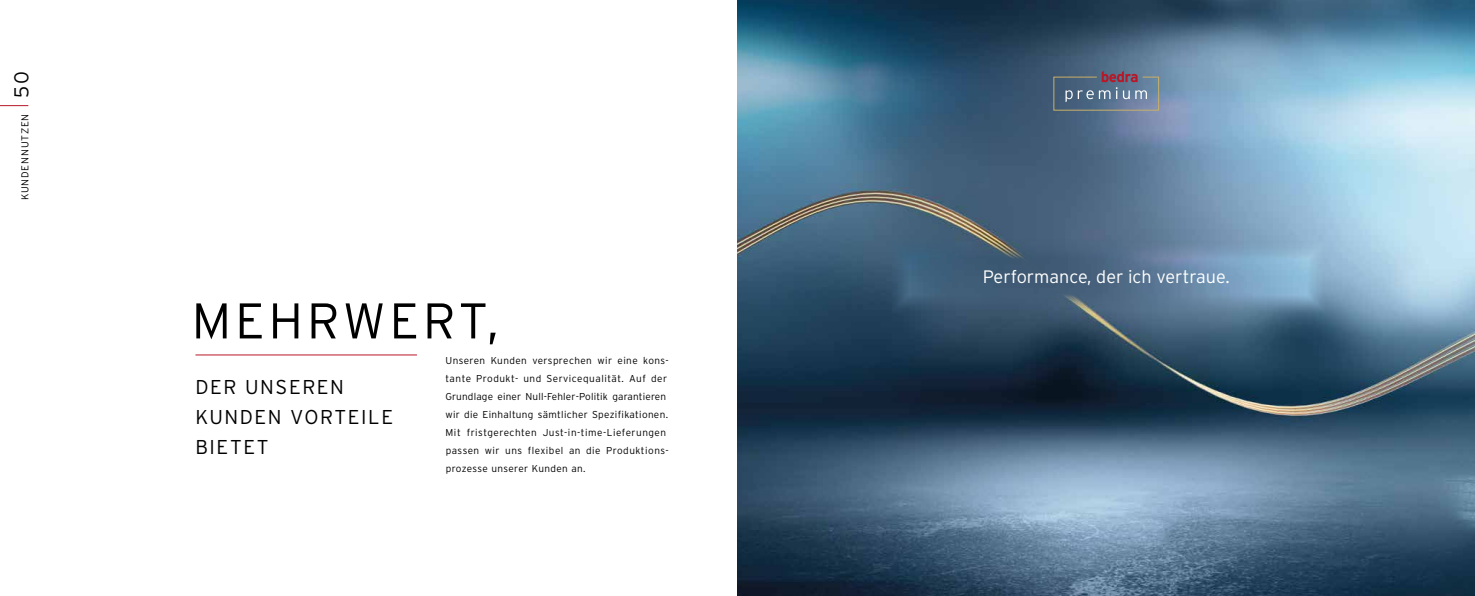
<style>
.page{position:relative;width:1475px;height:596px;background:#fff}
.page>*{position:absolute;margin:0;border:0;box-sizing:border-box;transform-origin:0 0}
.t1{font:300 50px "Interstate";letter-spacing:.08em;color:#000}
.t2{font:300 20px/30px "Interstate";letter-spacing:.08em;color:#000}
.t3{font:300 18px "Interstate";color:#fff}
.t4{font:300 10px/18px "Interstate";letter-spacing:.04em;color:#000}
.t5{font:300 10px "Interstate";letter-spacing:.08em;color:#000}
.s1{font-size:20px}
</style>
<div class="page">
<img style="left:737px;top:0;width:737px;height:595px">
<svg style="left:1052px;top:71px;width:107px;height:40px;background:#67758a"></svg>
<img style="left:884px;top:236px;width:443px;height:81px">
<svg style="left:0;top:105px;width:28px;height:1px"></svg>
<hr style="left:195px;top:354px;width:222px;height:1px;background:#b71828">
<p class="t5" style="left:19px;top:200px;width:131px;rotate:-90deg">KUNDENNUTZEN <span class="s1">50</span></p>
<h1 class="t1" style="left:192px;top:290px;width:308px">MEHRWERT,</h1>
<h2 class="t2" style="left:195px;top:371px;width:199px">DER UNSEREN<br>KUNDEN VORTEILE<br>BIETET</h2>
<p class="t4" style="left:445px;top:351px;width:225px">Unseren Kunden versprechen wir eine kons&shy;tante Produkt- und Servicequalität. Auf der Grundlage einer Null-Fehler-Politik garantieren wir die Einhaltung sämtlicher Spezifikationen.<br>Mit fristgerechten Just-in-time-Lieferungen passen wir uns flexibel an die Produktions&shy;prozesse unserer Kunden an.</p>
<h3 class="t3" style="left:982px;top:265px;width:248px">Performance, der ich vertraue.</h3>
</div>
